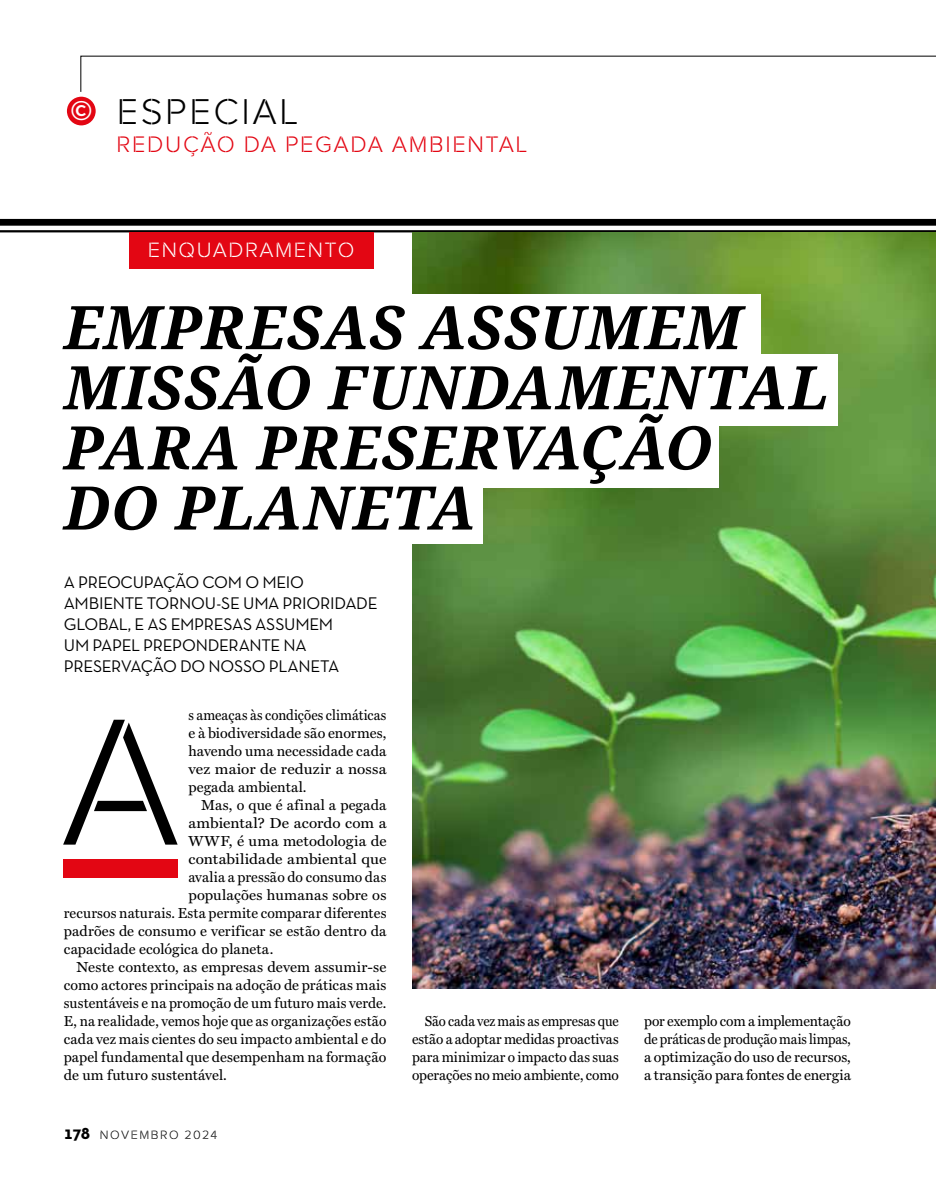
<style>
.page{position:relative;width:936px;height:1191px;background:#fff}
.page>*{position:absolute;margin:0;border:0;box-sizing:border-box;transform-origin:0 0}
.t1{font:187.2px "Rafale BG";color:#000}
.t2{font:italic 700 60.15px/60.2px "Droid Serif";letter-spacing:.025em;color:#000}
.t3{font:37.2px "Rafale BG";letter-spacing:.07em;color:#000}
.t4{font:37.2px "Neutra Text TF";color:#fff}
.t5{font:23.25px "Rafale BG";letter-spacing:.07em;color:#e30613}
.t6{font:21.45px "Rafale BG";letter-spacing:.07em;color:#fff}
.t7{font:17.1px/21px "Neutra Text TF";letter-spacing:-.02em;color:#000}
.t8{font:14.55px "Miller Text";letter-spacing:.005em;color:#000}
.t9{font:14.55px/18px "Miller Text";letter-spacing:.005em;color:#000;text-align:justify;scale:.96 1}
.t10{font:14.55px/18px "Miller Text";letter-spacing:.005em;color:#000;text-align:justify;scale:.93 1}
.t11{font:14.55px/18px "Miller Text";letter-spacing:.005em;color:#000;text-align:justify;scale:.92 1}
.t12{font:14.55px "Miller Text";letter-spacing:.005em;color:#000;scale:1.07 1}
.t13{font:14.55px "Miller Text";letter-spacing:.005em;color:#000;scale:1.04 1}
.t14{font:12.6px "Rafale BG";letter-spacing:.12em;color:#000}
.s1{font-family:"Neutra Text TF";font-weight:700;font-size:18.15px}
</style>
<div class="page">
<div style="left:65px;top:95px;width:32px;height:32px;background:#e30613;border-radius:50%"></div>
<div style="left:64px;top:94px;width:35px;height:35px;border:3px solid #fff;border-radius:50%"></div>
<svg style="left:80px;top:55px;width:855px;height:37px"></svg>
<hr style="left:0;top:230px;width:935px;height:2px;background:#000">
<div style="left:0;top:219px;width:935px;height:7px;background:#000"></div>
<div style="left:63px;top:860px;width:115px;height:18px;background:#e30613"></div>
<div style="left:129px;top:232px;width:244px;height:37px;background:#e30613"></div>
<img style="left:412px;top:232px;width:523px;height:756px">
<div style="left:329px;top:295px;width:431px;height:65px;background:#fff"></div>
<div style="left:407px;top:354px;width:431px;height:71px;background:#fff"></div>
<div style="left:287px;top:417px;width:431px;height:71px;background:#fff"></div>
<div style="left:51px;top:473px;width:431px;height:71px;background:#fff"></div>
<h3 class="t4" style="left:70px;top:85px;width:24px">©</h3>
<h3 class="t3" style="left:117px;top:91px;width:183px">ESPECIAL</h3>
<h3 class="t5" style="left:117px;top:132px;width:412px">REDUÇÃO DA PEGADA AMBIENTAL</h3>
<h3 class="t6" style="left:148px;top:238px;width:208px">ENQUADRAMENTO</h3>
<h2 class="t2" style="left:64px;top:298px;width:766px">EMPRESAS ASSUMEM<br>MISSÃO FUNDAMENTAL<br>PARA PRESERVAÇÃO<br>DO PLANETA</h2>
<p class="t7" style="left:64px;top:571px;width:315px">A PREOCUPAÇÃO COM O MEIO<br>AMBIENTE TORNOU-SE UMA PRIORIDADE<br>GLOBAL, E AS EMPRESAS ASSUMEM<br>UM PAPEL PREPONDERANTE NA<br>PRESERVAÇÃO DO NOSSO PLANETA</p>
<p class="t10" style="left:188px;top:706px;width:214px">s ameaças às condições climáticas e à biodiversidade são enormes, havendo uma necessidade cada vez maior de reduzir a nossa pegada ambiental.</p>
<p class="t8" style="left:201px;top:796px;width:187px">Mas, o que é afinal a pegada</p>
<p class="t12" style="left:188px;top:814px;width:187px">ambiental? De acordo com a</p>
<p class="t13" style="left:188px;top:832px;width:192px">WWF, é uma metodologia de</p>
<p class="t12" style="left:188px;top:850px;width:187px">contabilidade ambiental que</p>
<p class="t8" style="left:188px;top:868px;width:200px">avalia a pressão do consumo das</p>
<p class="t8" style="left:188px;top:886px;width:199px">populações humanas sobre os</p>
<p class="t8" style="left:64px;top:904px;width:324px">recursos naturais. Esta permite comparar diferentes</p>
<p class="t8" style="left:64px;top:922px;width:324px">padrões de consumo e verificar se estão dentro da</p>
<p class="t8" style="left:64px;top:940px;width:211px">capacidade ecológica do planeta.</p>
<p class="t8" style="left:77px;top:958px;width:311px">Neste contexto, as empresas devem assumir-se</p>
<p class="t8" style="left:64px;top:976px;width:324px">como actores principais na adoção de práticas mais</p>
<p class="t8" style="left:64px;top:994px;width:324px">sustentáveis e na promoção de um futuro mais verde.</p>
<p class="t9" style="left:64px;top:1012px;width:337px">E, na realidade, vemos hoje que as organizações estão</p>
<p class="t8" style="left:64px;top:1030px;width:324px">cada vez mais cientes do seu impacto ambiental e do</p>
<p class="t8" style="left:64px;top:1048px;width:324px">papel fundamental que desempenham na formação</p>
<p class="t8" style="left:64px;top:1066px;width:164px">de um futuro sustentável.</p>
<h1 class="t1" style="left:60px;top:678px;width:121px">A</h1>
<p class="t14" style="left:64px;top:1128px;width:155px"><span class="s1">178</span> NOVEMBRO 2024</p>
<p class="t11" style="left:412px;top:1012px;width:226px;text-indent:13px">São cada vez mais as empresas que estão a adoptar medidas proactivas para minimizar o impacto das suas operações no meio ambiente, como</p>
<p class="t9" style="left:644px;top:1012px;width:217px">por exemplo com a implementação de práticas de produção mais limpas, a optimização do uso de recursos, a transição para fontes de energia</p>
</div>
